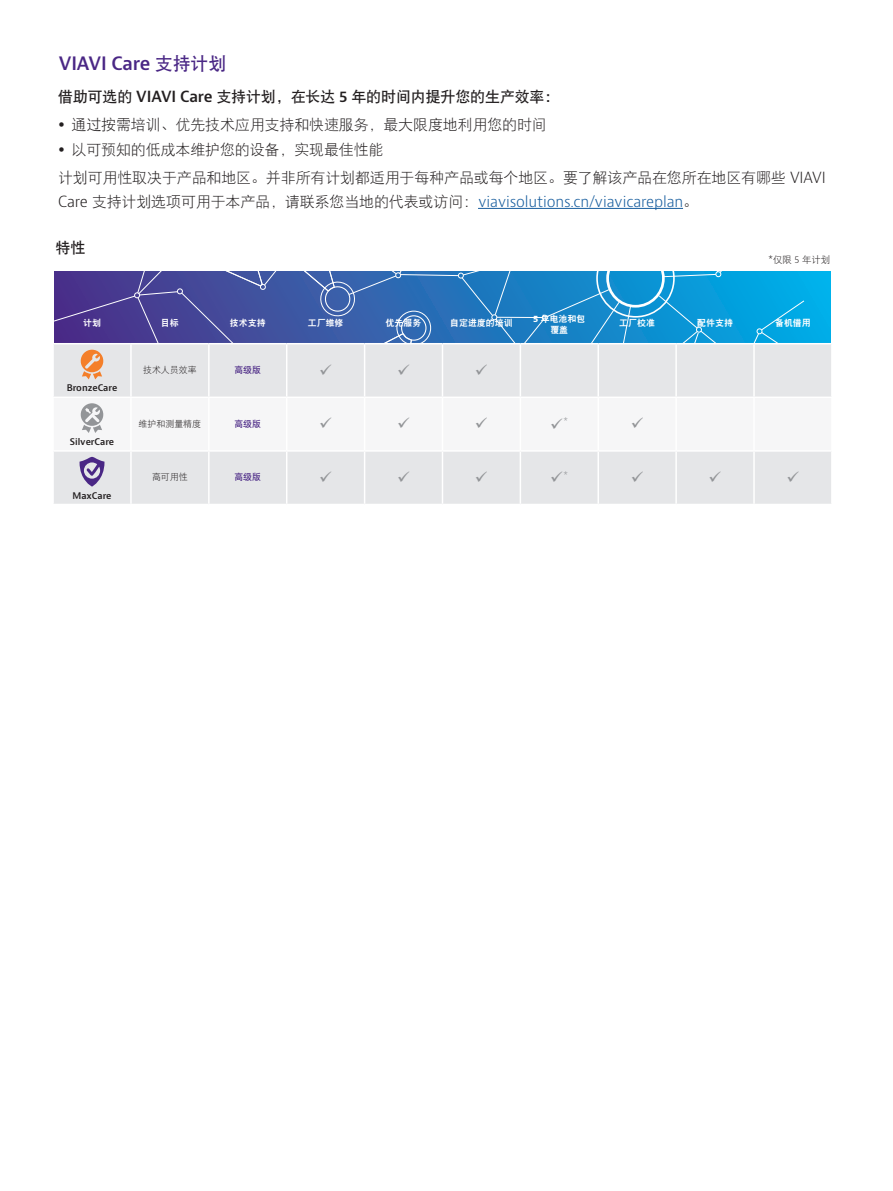
<style>
.page{position:relative;width:893px;height:1191px;background:#fff}
.page>*{position:absolute;margin:0;border:0;box-sizing:border-box;transform-origin:0 0}
.H2_Heading_Purple_12{font:600 18px "Bernino Sans";letter-spacing:-.01em;color:#4a2785}
.P_Bulleted_10_16{font:15px/24px "DFP Hei W3";letter-spacing:-.01em;color:#231f20}
.H3_Heading_Level_3{font:15px "DFP Hei W7";letter-spacing:-.01em;color:#231f20}
.t1{font:300 9.6px "Bernino Sans";color:#939598}
.Paragraph_10_16{font:9.45px "DFP Hei W3";color:#231f20}
.t2{font:9px/10.5px "DFP Hei W9";color:#fff;text-align:center}
.t3{font:600 9px "Bernino Sans";color:#231f20}
.t4{font:9px "DFP Hei W3";color:#231f20}
.t5{font:9px "DFP Hei W7";color:#4a2785}
.s1{font-family:"DFP Hei W7";font-weight:400}
.s2{font-family:"Bernino Sans";font-weight:600}
.s3{font-family:"Bernino Sans";font-weight:300}
.s4{font-family:"Bernino Sans";font-weight:300;color:#175d9e}
.s5{font-family:"Bernino Sans";font-weight:700}
</style>
<div class="page">
<hr style="left:478px;top:208px;width:205px;height:1px;background:#175d9e">
<div style="left:55px;top:272px;width:775px;height:72px;background:#00aee8"></div>
<div style="left:54px;top:344px;width:777px;height:160px;background:#e5e6e8"></div>
<hr style="left:130px;top:344px;width:2px;height:52px;background:#fff">
<hr style="left:208px;top:344px;width:2px;height:52px;background:#fff">
<hr style="left:286px;top:344px;width:1px;height:52px;background:#fff">
<hr style="left:364px;top:344px;width:1px;height:52px;background:#fff">
<hr style="left:442px;top:344px;width:1px;height:52px;background:#fff">
<hr style="left:520px;top:344px;width:1px;height:52px;background:#fff">
<hr style="left:597px;top:344px;width:2px;height:52px;background:#fff">
<hr style="left:675px;top:344px;width:2px;height:52px;background:#fff">
<hr style="left:754px;top:343px;width:79px;height:1px;background:#fff">
<hr style="left:753px;top:344px;width:2px;height:52px;background:#fff">
<hr style="left:52px;top:396px;width:79px;height:2px;background:#fff">
<hr style="left:131px;top:396px;width:78px;height:2px;background:#fff">
<hr style="left:209px;top:396px;width:78px;height:2px;background:#fff">
<hr style="left:287px;top:396px;width:78px;height:2px;background:#fff">
<hr style="left:365px;top:396px;width:77px;height:2px;background:#fff">
<hr style="left:442px;top:396px;width:78px;height:2px;background:#fff">
<hr style="left:520px;top:396px;width:78px;height:2px;background:#fff">
<hr style="left:598px;top:396px;width:78px;height:2px;background:#fff">
<hr style="left:676px;top:396px;width:78px;height:2px;background:#fff">
<hr style="left:754px;top:396px;width:79px;height:2px;background:#fff">
<hr style="left:130px;top:451px;width:2px;height:53px;background:#fff">
<hr style="left:208px;top:451px;width:2px;height:53px;background:#fff">
<hr style="left:286px;top:451px;width:1px;height:53px;background:#fff">
<hr style="left:364px;top:451px;width:1px;height:53px;background:#fff">
<hr style="left:442px;top:451px;width:1px;height:53px;background:#fff">
<hr style="left:520px;top:451px;width:1px;height:53px;background:#fff">
<hr style="left:597px;top:451px;width:2px;height:53px;background:#fff">
<hr style="left:675px;top:451px;width:2px;height:53px;background:#fff">
<hr style="left:753px;top:451px;width:2px;height:53px;background:#fff">
<svg style="left:80px;top:457px;width:24px;height:29px"></svg>
<svg style="left:54px;top:271px;width:751px;height:108px"></svg>
<div style="left:54px;top:398px;width:777px;height:53px;background:#f6f6f7"></div>
<svg style="left:320px;top:471px;width:11px;height:11px"></svg>
<svg style="left:398px;top:471px;width:11px;height:11px"></svg>
<svg style="left:476px;top:471px;width:11px;height:11px"></svg>
<svg style="left:632px;top:471px;width:11px;height:11px"></svg>
<svg style="left:710px;top:471px;width:11px;height:11px"></svg>
<svg style="left:788px;top:471px;width:11px;height:11px"></svg>
<p class="H2_Heading_Purple_12" style="left:59px;top:52px;width:169px">VIAVI Care <span class="s1">支持计划</span></p>
<p class="H3_Heading_Level_3" style="left:58px;top:89px;width:503px">借助可选的 <span class="s2">VIAVI Care</span> 支持计划，在长达 <span class="s2">5</span> 年的时间内提升您的生产效率：</p>
<p class="P_Bulleted_10_16" style="left:72px;top:113px;width:477px">通过按需培训、优先技术应用支持和快速服务，最大限度地利用您的时间</p>
<p class="P_Bulleted_10_16" style="left:72px;top:137px;width:313px">以可预知的低成本维护您的设备，实现最佳性能</p>
<p class="P_Bulleted_10_16" style="left:58px;top:165px;width:769px">计划可用性取决于产品和地区。并非所有计划都适用于每种产品或每个地区。要了解该产品在您所在地区有哪些 <span class="s3">VIAVI<br>Care</span> 支持计划选项可用于本产品，请联系您当地的代表或访问：<span class="s4">viavisolutions.cn/viavicareplan</span>。</p>
<p class="H3_Heading_Level_3" style="left:56px;top:240px;width:31px">特性</p>
<p class="Paragraph_10_16" style="left:768px;top:254px;width:64px"><span class="s3">*</span>仅限 <span class="s3">5</span> 年计划</p>
<p class="t2" style="left:83px;top:318px;width:19px">计划</p>
<p class="t2" style="left:161px;top:318px;width:19px">目标</p>
<p class="t2" style="left:230px;top:318px;width:37px">技术支持</p>
<p class="t2" style="left:308px;top:318px;width:37px">工厂维修</p>
<p class="t2" style="left:386px;top:318px;width:37px">优先服务</p>
<p class="t2" style="left:450px;top:318px;width:64px">自定进度的培训</p>
<p class="t2" style="left:533px;top:313px;width:54px"><span class="s5">5</span> 年电池和包覆盖</p>
<p class="t2" style="left:619px;top:318px;width:37px">工厂校准</p>
<p class="t2" style="left:697px;top:318px;width:37px">配件支持</p>
<p class="t2" style="left:775px;top:318px;width:37px">备机借用</p>
<p class="t3" style="left:67px;top:382px;width:52px">BronzeCare</p>
<p class="t3" style="left:70px;top:436px;width:46px">SilverCare</p>
<p class="t3" style="left:72px;top:489px;width:41px">MaxCare</p>
<p class="t4" style="left:143px;top:365px;width:55px">技术人员效率</p>
<p class="t5" style="left:234px;top:365px;width:28px">高级版</p>
<p class="t4" style="left:139px;top:419px;width:64px">维护和测量精度</p>
<p class="t5" style="left:234px;top:419px;width:28px">高级版</p>
<p class="t1" style="left:550px;top:415px;width:20px">✓*</p>
<p class="t4" style="left:152px;top:473px;width:37px">高可用性</p>
<p class="t5" style="left:234px;top:473px;width:28px">高级版</p>
<p class="t1" style="left:550px;top:469px;width:20px">✓*</p>
</div>
